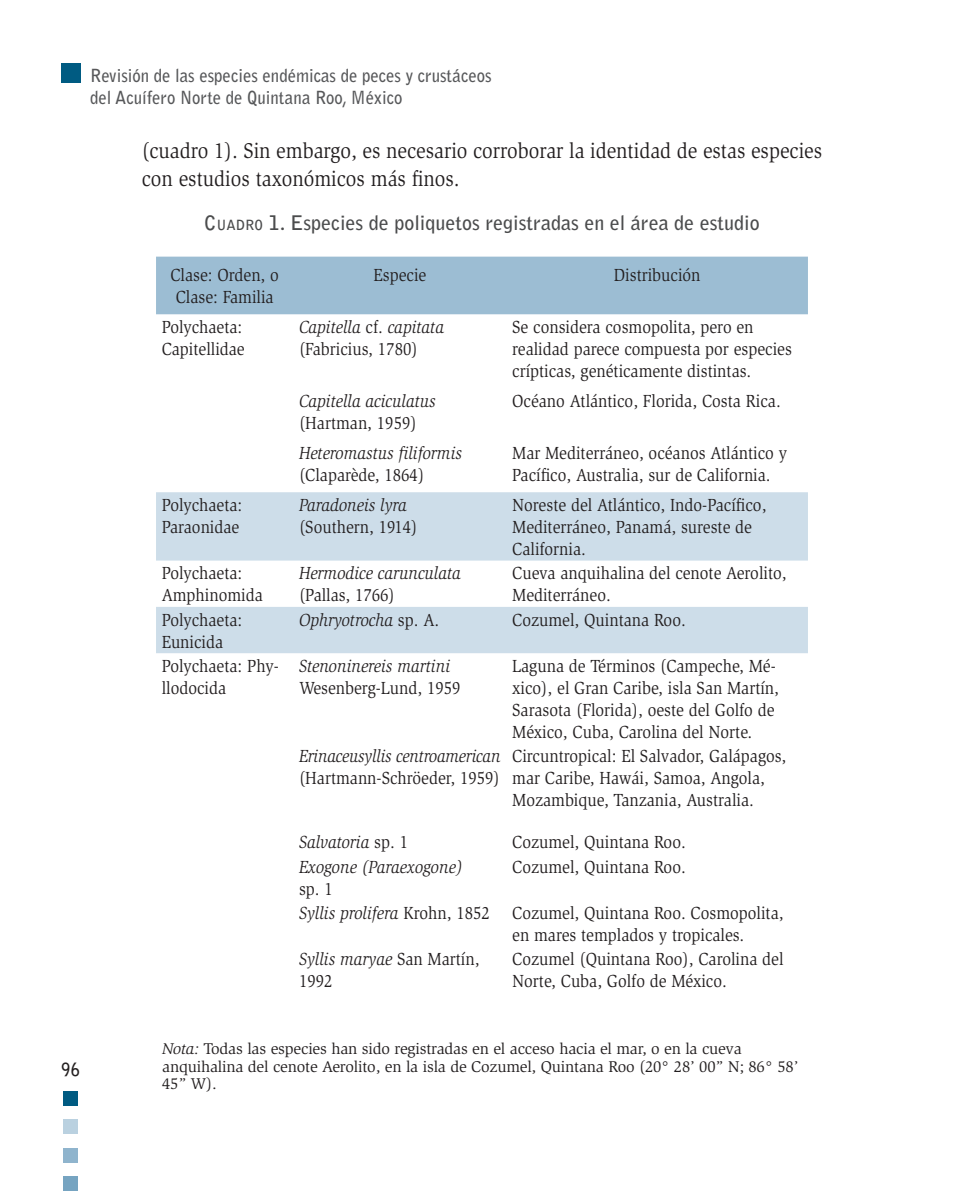
<style>
.page{position:relative;width:964px;height:1191px;background:#fff}
.page>*{position:absolute;margin:0;border:0;box-sizing:border-box;transform-origin:0 0}
.t1{font:22px/28px "Slimbach Std";color:#231f20;scale:.9 1}
.t2{font:700 20px "Bell Gothic Std";color:#4b4c4d}
.t3{font:18px/22px "Slimbach Std";color:#231f20;scale:.9 1}
.t4{font:italic 18px "Slimbach Std";color:#231f20;scale:.9 1}
.t5{font:700 18px/22px "Bell Gothic Std";color:#57585a;scale:.93 1}
.t6{font:italic 18px "Slimbach Std";color:#231f20;scale:.89 1}
.t7{font:700 18px "Bell Gothic Std";color:#231f20;scale:.87 1}
.t8{font:16px/17.6px "Slimbach Std";letter-spacing:-.01em;color:#231f20}
.s1{font-style:inherit}
.s2{font-size:14px}
.s3{font-style:italic}
.s4{font-style:normal}
</style>
<div class="page">
<div style="left:61px;top:63px;width:20px;height:20px;background:#005b82"></div>
<div style="left:64px;top:1091px;width:14px;height:14px;background:#005b82"></div>
<div style="left:64px;top:1176px;width:14px;height:15px;background:#76a4c1"></div>
<div style="left:64px;top:1119px;width:14px;height:15px;background:#bad1e0"></div>
<div style="left:64px;top:1148px;width:14px;height:14px;background:#8fb4cd"></div>
<div style="left:156px;top:257px;width:652px;height:57px;background:#9cbdd3"></div>
<svg style="left:156px;top:492px;width:652px;height:161px;fill:#cddde9"></svg>
<p class="t5" style="left:90px;top:64px;width:433px">Revisión de las especies endémicas de peces y crustáceos del Acuífero Norte de Quintana Roo, México</p>
<p class="t1" style="left:142px;top:136px;width:757px">(cuadro 1). Sin embargo, es necesario corroborar la identidad de estas especies con estudios taxonómicos más finos.</p>
<p class="t2" style="left:204px;top:210px;width:557px"><span class="s1">C</span><span class="s2">UADRO</span> 1. Especies de poliquetos registradas en el área de estudio</p>
<p class="t3" style="left:170px;top:264px;width:122px">Clase: Orden, o<br>Clase: Familia</p>
<p class="t3" style="left:373px;top:264px;width:60px">Especie</p>
<p class="t3" style="left:614px;top:264px;width:98px">Distribución</p>
<p class="t3" style="left:162px;top:316px;width:94px">Polychaeta:<br>Capitellidae</p>
<p class="t3" style="left:299px;top:316px;width:163px"><span class="s3">Capitella</span> cf. <span class="s3">capitata </span>(Fabricius, 1780)</p>
<p class="t3" style="left:512px;top:316px;width:312px">Se considera cosmopolita, pero en realidad parece compuesta por especies crípticas, genéticamente distintas.</p>
<p class="t4" style="left:299px;top:391px;width:153px">Capitella aciculatus</p>
<p class="t3" style="left:299px;top:412px;width:132px">(Hartman, 1959)</p>
<p class="t3" style="left:512px;top:390px;width:300px">Océano Atlántico, Florida, Costa Rica.</p>
<p class="t4" style="left:299px;top:442px;width:183px">Heteromastus filiformis</p>
<p class="t3" style="left:299px;top:464px;width:141px">(Claparède, 1864)</p>
<p class="t3" style="left:162px;top:494px;width:91px">Polychaeta:<br>Paraonidae</p>
<p class="t4" style="left:299px;top:494px;width:121px">Paradoneis lyra</p>
<p class="t3" style="left:299px;top:516px;width:133px">(Southern, 1914)</p>
<p class="t3" style="left:162px;top:562px;width:114px">Polychaeta:<br>Amphinomida</p>
<p class="t4" style="left:299px;top:563px;width:181px">Hermodice carunculata</p>
<p class="t3" style="left:299px;top:584px;width:108px">(Pallas, 1766)</p>
<p class="t3" style="left:512px;top:442px;width:307px">Mar Mediterráneo, océanos Atlántico y<br>Pacífico, Australia, sur de California.</p>
<p class="t3" style="left:512px;top:494px;width:284px">Noreste del Atlántico, Indo-Pacífico,<br>Mediterráneo, Panamá, sureste de<br>California.</p>
<p class="t3" style="left:512px;top:562px;width:306px">Cueva anquihalina del cenote Aerolito,<br>Mediterráneo.</p>
<p class="t3" style="left:162px;top:608px;width:91px">Polychaeta:<br>Eunicida</p>
<p class="t4" style="left:299px;top:609px;width:157px">Ophryotrocha <span class="s4">sp. A.</span></p>
<p class="t3" style="left:512px;top:608px;width:194px">Cozumel, Quintana Roo.</p>
<p class="t3" style="left:162px;top:655px;width:132px">Polychaeta: Phy&shy;llodocida</p>
<p class="t4" style="left:299px;top:655px;width:169px">Stenoninereis martini</p>
<p class="t3" style="left:512px;top:655px;width:298px">Laguna de Términos (Campeche, Mé&shy;xico), el Gran Caribe, isla San Martín, Sarasota (Florida), oeste del Golfo de México, Cuba, Carolina del Norte.</p>
<p class="t3" style="left:299px;top:677px;width:181px">Wesenberg-Lund, 1959</p>
<p class="t6" style="left:299px;top:746px;width:228px">Erinaceusyllis centroamerican</p>
<p class="t3" style="left:299px;top:767px;width:225px">(Hartmann-Schröeder, 1959)</p>
<p class="t3" style="left:512px;top:745px;width:306px">Circuntropical: El Salvador, Galápagos, mar Caribe, Hawái, Samoa, Angola,<br>Mozambique, Tanzania, Australia.</p>
<p class="t4" style="left:299px;top:832px;width:123px">Salvatoria <span class="s4">sp. 1</span></p>
<p class="t3" style="left:512px;top:831px;width:194px">Cozumel, Quintana Roo.</p>
<p class="t4" style="left:299px;top:856px;width:183px">Exogone (Paraexogone)</p>
<p class="t3" style="left:299px;top:877px;width:39px">sp. 1</p>
<p class="t3" style="left:512px;top:855px;width:194px">Cozumel, Quintana Roo.</p>
<p class="t3" style="left:512px;top:902px;width:303px;text-indent:-213px"><span class="s3">Syllis prolifera</span> Krohn, 1852 Cozumel, Quintana Roo. Cosmopolita, en mares templados y tropicales.</p>
<p class="t3" style="left:299px;top:948px;width:202px"><span class="s3">Syllis maryae</span> San Martín,<br>1992</p>
<p class="t3" style="left:512px;top:948px;width:303px">Cozumel (Quintana Roo), Carolina del<br>Norte, Cuba, Golfo de México.</p>
<p class="t7" style="left:61px;top:1058px;width:23px">96</p>
<p class="t8" style="left:162px;top:1039px;width:638px"><span class="s3">Nota:</span> Todas las especies han sido registradas en el acceso hacia el mar, o en la cueva anquihalina del cenote Aerolito, en la isla de Cozumel, Quintana Roo (20° 28’ 00” N; 86° 58’<br>45” W).</p>
</div>
